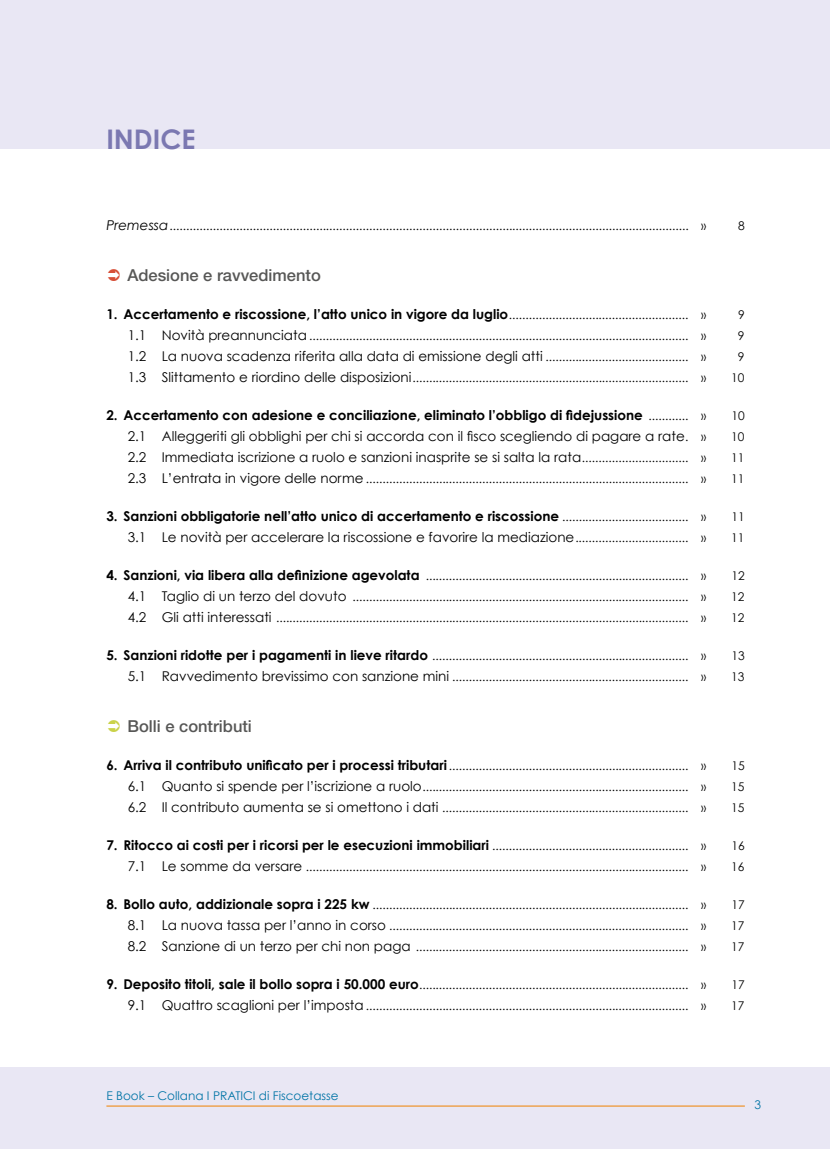
<style>
.page{position:relative;width:830px;height:1149px;background:#fff}
.page>*{position:absolute;margin:0;border:0;box-sizing:border-box;transform-origin:0 0}
.t1{font:700 27px "Century Gothic";color:#7b78b1}
.t2{font:500 16.5px "Helvetica Neue LT Std";color:#575756}
.t3{font:13.5px "Century Gothic";color:#000}
.t4{font:700 13.5px "Century Gothic";color:#000}
.t5{font:12px "Century Gothic";color:#000}
.t6{font:12px "Century Gothic";color:#0074a6}
.s1{font-style:italic;font-size:13.5px}
.s2{font-weight:700;font-size:13.5px}
.s3{font-size:13.5px}
.s4{font-size:12px}
.s5{font-weight:400;font-size:12px}
</style>
<div class="page">
<div style="left:0;top:0;width:829px;height:149px;background:#e9e7f4"></div>
<div style="left:0;top:1067px;width:829px;height:81px;background:#e9e7f4"></div>
<hr style="left:106px;top:1105px;width:638px;height:1px;background:#f08100">
<h1 class="t1" style="left:106px;top:122px;width:91px">INDICE</h1>
<p class="t5" style="left:106px;top:218px;width:601px"><span class="s1">Premessa</span>............................................................................................................................................................ »</p>
<p class="t5" style="left:737px;top:218px;width:8px">8</p>
<h2 class="t2" style="left:127px;top:265px;width:195px">Adesione e ravvedimento</h2>
<p class="t5" style="left:106px;top:307px;width:601px"><span class="s2">1. Accertamento e riscossione, l’atto unico in vigore da luglio</span>...................................................... »</p>
<p class="t5" style="left:737px;top:307px;width:8px">9</p>
<p class="t5" style="left:128px;top:328px;width:579px"><span class="s3">1.1 Novità preannunciata</span> .................................................................................................................. »</p>
<p class="t5" style="left:737px;top:328px;width:8px">9</p>
<p class="t3" style="left:128px;top:347px;width:579px">1.2 La nuova scadenza riferita alla data di emissione degli atti <span class="s4">........................................... »</span></p>
<p class="t5" style="left:737px;top:349px;width:8px">9</p>
<p class="t5" style="left:128px;top:370px;width:579px"><span class="s3">1.3 Slittamento e riordino delle disposizioni</span>................................................................................... »</p>
<p class="t5" style="left:731px;top:370px;width:15px">10</p>
<p class="t4" style="left:106px;top:406px;width:601px">2. Accertamento con adesione e conciliazione, eliminato l’obbligo di fidejussione <span class="s5">............ »</span></p>
<p class="t5" style="left:731px;top:408px;width:15px">10</p>
<p class="t3" style="left:128px;top:427px;width:579px">2.1 Alleggeriti gli obblighi per chi si accorda con il fisco scegliendo di pagare a rate<span class="s4">. »</span></p>
<p class="t5" style="left:730px;top:429px;width:15px">10</p>
<p class="t3" style="left:128px;top:448px;width:579px">2.2 Immediata iscrizione a ruolo e sanzioni inasprite se si salta la rata<span class="s4">................................ »</span></p>
<p class="t5" style="left:730px;top:450px;width:15px">11</p>
<p class="t5" style="left:128px;top:471px;width:579px"><span class="s3">2.3 L’entrata in vigore delle norme</span> ................................................................................................. »</p>
<p class="t5" style="left:731px;top:471px;width:15px">11</p>
<p class="t4" style="left:106px;top:507px;width:601px">3. Sanzioni obbligatorie nell’atto unico di accertamento e riscossione <span class="s5">...................................... »</span></p>
<p class="t5" style="left:731px;top:509px;width:15px">11</p>
<p class="t3" style="left:128px;top:528px;width:579px">3.1 Le novità per accelerare la riscossione e favorire la mediazione<span class="s4">.................................. »</span></p>
<p class="t5" style="left:730px;top:530px;width:15px">11</p>
<p class="t5" style="left:106px;top:568px;width:601px"><span class="s2">4. Sanzioni, via libera alla definizione agevolata</span> ............................................................................... »</p>
<p class="t5" style="left:731px;top:568px;width:15px">12</p>
<p class="t5" style="left:128px;top:589px;width:579px"><span class="s3">4.1 Taglio di un terzo del dovuto</span> ..................................................................................................... »</p>
<p class="t5" style="left:731px;top:589px;width:15px">12</p>
<p class="t5" style="left:128px;top:610px;width:579px"><span class="s3">4.2 Gli atti interessati</span> ............................................................................................................................ »</p>
<p class="t5" style="left:730px;top:610px;width:15px">12</p>
<p class="t5" style="left:106px;top:648px;width:601px"><span class="s2">5. Sanzioni ridotte per i pagamenti in lieve ritardo</span> ............................................................................. »</p>
<p class="t5" style="left:731px;top:648px;width:15px">13</p>
<p class="t5" style="left:128px;top:669px;width:579px"><span class="s3">5.1 Ravvedimento brevissimo con sanzione mini</span> ....................................................................... »</p>
<p class="t5" style="left:731px;top:669px;width:15px">13</p>
<h2 class="t2" style="left:127px;top:716px;width:126px">Bolli e contributi</h2>
<p class="t5" style="left:106px;top:758px;width:601px"><span class="s2">6. Arriva il contributo unificato per i processi tributari</span> ........................................................................ »</p>
<p class="t5" style="left:731px;top:758px;width:15px">15</p>
<p class="t5" style="left:128px;top:779px;width:579px"><span class="s3">6.1 Quanto si spende per l’iscrizione a ruolo</span>................................................................................ »</p>
<p class="t5" style="left:731px;top:779px;width:15px">15</p>
<p class="t5" style="left:128px;top:800px;width:579px"><span class="s3">6.2 Il contributo aumenta se si omettono i dati</span> .......................................................................... »</p>
<p class="t5" style="left:731px;top:800px;width:15px">15</p>
<p class="t5" style="left:106px;top:838px;width:601px"><span class="s2">7. Ritocco ai costi per i ricorsi per le esecuzioni immobiliari</span> ........................................................... »</p>
<p class="t5" style="left:731px;top:838px;width:15px">16</p>
<p class="t5" style="left:128px;top:859px;width:579px"><span class="s3">7.1 Le somme da versare</span> ................................................................................................................... »</p>
<p class="t5" style="left:731px;top:859px;width:15px">16</p>
<p class="t5" style="left:106px;top:897px;width:601px"><span class="s2">8. Bollo auto, addizionale sopra i 225 kw</span> ............................................................................................... »</p>
<p class="t5" style="left:731px;top:897px;width:15px">17</p>
<p class="t5" style="left:128px;top:918px;width:579px"><span class="s3">8.1 La nuova tassa per l’anno in corso</span> .......................................................................................... »</p>
<p class="t5" style="left:730px;top:918px;width:15px">17</p>
<p class="t5" style="left:128px;top:939px;width:579px"><span class="s3">8.2 Sanzione di un terzo per chi non paga</span> .................................................................................. »</p>
<p class="t5" style="left:731px;top:939px;width:15px">17</p>
<p class="t5" style="left:106px;top:977px;width:601px"><span class="s2">9. Deposito titoli, sale il bollo sopra i 50.000 euro</span>................................................................................. »</p>
<p class="t5" style="left:731px;top:977px;width:15px">17</p>
<p class="t5" style="left:128px;top:998px;width:579px"><span class="s3">9.1 Quattro scaglioni per l’imposta</span> ................................................................................................. »</p>
<p class="t5" style="left:730px;top:998px;width:15px">17</p>
<p class="t6" style="left:106px;top:1088px;width:234px">E Book – Collana I PRATICI di Fiscoetasse</p>
<p class="t6" style="left:754px;top:1097px;width:8px">3</p>
</div>
